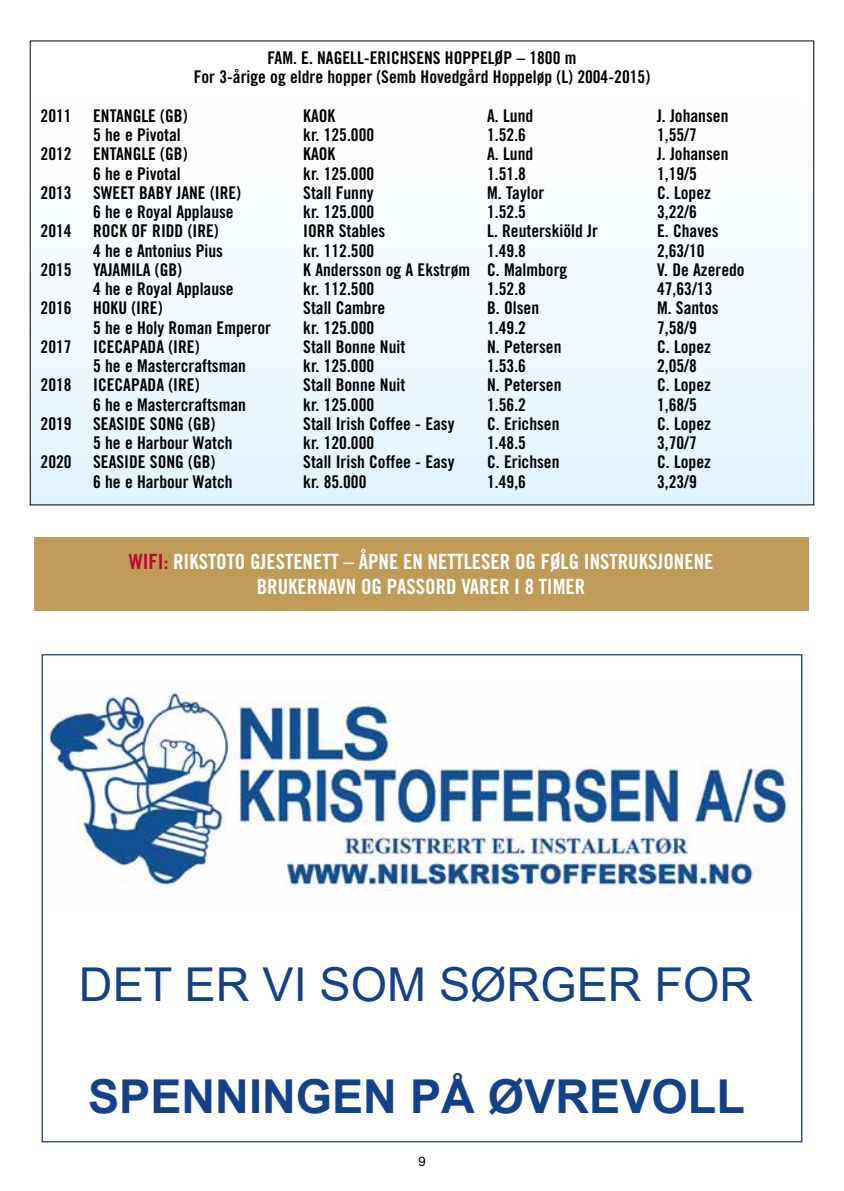
<style>
.page{position:relative;width:844px;height:1191px;background:#fff}
.page>*{position:absolute;margin:0;border:0;box-sizing:border-box;transform-origin:0 0}
.t1{font:700 46.73px "Arial";color:#144187}
.t2{font:46.73px "Arial";color:#144187}
.t3{font:21px/24.5px "Trade Gothic LT Std Bd Cn 20";color:#fff;text-align:center}
.t4{font:17.5px/19.2px "Trade Gothic LT Std Bd Cn 20";color:#000;text-align:center}
.t5{font:13.12px "Helvetica Neue";color:#000}
.s1{color:#b70931}
</style>
<div class="page">
<div style="left:34px;top:537px;width:774px;height:74px;background:#c09b57"></div>
<div style="left:30px;top:41px;width:783px;height:464px;background:linear-gradient(to bottom,#fff,#e3f3fe)"></div>
<img style="left:36px;top:682px;width:767px;height:228px">
<p class="t4" style="left:194px;top:48px;width:458px">FAM. E. NAGELL-ERICHSENS HOPPELØP – 1800 m<br>For 3-årige og eldre hopper (Semb Hovedgård Hoppeløp (L) 2004-2015)</p>
<p class="t4" style="left:41px;top:106px;width:148px">2011 ENTANGLE (GB)</p>
<p class="t4" style="left:303px;top:106px;width:34px">KAOK</p>
<p class="t4" style="left:487px;top:106px;width:48px">A. Lund</p>
<p class="t4" style="left:657px;top:106px;width:73px">J. Johansen</p>
<p class="t4" style="left:93px;top:125px;width:89px">5 he e Pivotal</p>
<p class="t4" style="left:303px;top:125px;width:72px">kr. 125.000</p>
<p class="t4" style="left:487px;top:125px;width:40px">1.52.6</p>
<p class="t4" style="left:657px;top:125px;width:41px">1,55/7</p>
<p class="t4" style="left:41px;top:144px;width:148px">2012 ENTANGLE (GB)</p>
<p class="t4" style="left:303px;top:144px;width:34px">KAOK</p>
<p class="t4" style="left:487px;top:144px;width:48px">A. Lund</p>
<p class="t4" style="left:657px;top:144px;width:73px">J. Johansen</p>
<p class="t4" style="left:93px;top:163px;width:89px">6 he e Pivotal</p>
<p class="t4" style="left:303px;top:163px;width:72px">kr. 125.000</p>
<p class="t4" style="left:487px;top:163px;width:40px">1.51.8</p>
<p class="t4" style="left:657px;top:163px;width:41px">1,19/5</p>
<p class="t4" style="left:41px;top:183px;width:202px">2013 SWEET BABY JANE (IRE)</p>
<p class="t4" style="left:303px;top:183px;width:72px">Stall Funny</p>
<p class="t4" style="left:487px;top:183px;width:59px">M. Taylor</p>
<p class="t4" style="left:657px;top:183px;width:55px">C. Lopez</p>
<p class="t4" style="left:93px;top:202px;width:142px">6 he e Royal Applause</p>
<p class="t4" style="left:303px;top:202px;width:72px">kr. 125.000</p>
<p class="t4" style="left:487px;top:202px;width:40px">1.52.5</p>
<p class="t4" style="left:657px;top:202px;width:41px">3,22/6</p>
<p class="t4" style="left:41px;top:221px;width:180px">2014 ROCK OF RIDD (IRE)</p>
<p class="t4" style="left:303px;top:221px;width:84px">IORR Stables</p>
<p class="t4" style="left:487px;top:221px;width:112px">L. Reuterskiöld Jr</p>
<p class="t4" style="left:657px;top:221px;width:63px">E. Chaves</p>
<p class="t4" style="left:93px;top:240px;width:131px">4 he e Antonius Pius</p>
<p class="t4" style="left:303px;top:240px;width:72px">kr. 112.500</p>
<p class="t4" style="left:487px;top:240px;width:40px">1.49.8</p>
<p class="t4" style="left:657px;top:240px;width:49px">2,63/10</p>
<p class="t4" style="left:41px;top:260px;width:143px">2015 YAJAMILA (GB)</p>
<p class="t4" style="left:303px;top:260px;width:265px">K Andersson og A Ekstrøm C. Malmborg</p>
<p class="t4" style="left:657px;top:260px;width:89px">V. De Azeredo</p>
<p class="t4" style="left:93px;top:279px;width:142px">4 he e Royal Applause</p>
<p class="t4" style="left:303px;top:279px;width:72px">kr. 112.500</p>
<p class="t4" style="left:487px;top:279px;width:40px">1.52.8</p>
<p class="t4" style="left:657px;top:279px;width:57px">47,63/13</p>
<p class="t4" style="left:41px;top:298px;width:123px">2016 HOKU (IRE)</p>
<p class="t4" style="left:303px;top:298px;width:84px">Stall Cambre</p>
<p class="t4" style="left:487px;top:298px;width:53px">B. Olsen</p>
<p class="t4" style="left:657px;top:298px;width:63px">M. Santos</p>
<p class="t4" style="left:93px;top:317px;width:179px">5 he e Holy Roman Emperor</p>
<p class="t4" style="left:303px;top:317px;width:72px">kr. 125.000</p>
<p class="t4" style="left:487px;top:317px;width:40px">1.49.2</p>
<p class="t4" style="left:657px;top:317px;width:41px">7,58/9</p>
<p class="t4" style="left:41px;top:337px;width:160px">2017 ICECAPADA (IRE)</p>
<p class="t4" style="left:303px;top:337px;width:103px">Stall Bonne Nuit</p>
<p class="t4" style="left:487px;top:337px;width:76px">N. Petersen</p>
<p class="t4" style="left:657px;top:337px;width:55px">C. Lopez</p>
<p class="t4" style="left:93px;top:356px;width:154px">5 he e Mastercraftsman</p>
<p class="t4" style="left:303px;top:356px;width:72px">kr. 125.000</p>
<p class="t4" style="left:487px;top:356px;width:40px">1.53.6</p>
<p class="t4" style="left:657px;top:356px;width:41px">2,05/8</p>
<p class="t4" style="left:41px;top:375px;width:160px">2018 ICECAPADA (IRE)</p>
<p class="t4" style="left:303px;top:375px;width:103px">Stall Bonne Nuit</p>
<p class="t4" style="left:487px;top:375px;width:76px">N. Petersen</p>
<p class="t4" style="left:657px;top:375px;width:55px">C. Lopez</p>
<p class="t4" style="left:93px;top:394px;width:154px">6 he e Mastercraftsman</p>
<p class="t4" style="left:303px;top:394px;width:72px">kr. 125.000</p>
<p class="t4" style="left:487px;top:394px;width:40px">1.56.2</p>
<p class="t4" style="left:657px;top:394px;width:41px">1,68/5</p>
<p class="t4" style="left:41px;top:414px;width:176px">2019 SEASIDE SONG (GB)</p>
<p class="t4" style="left:303px;top:414px;width:153px">Stall Irish Coffee - Easy</p>
<p class="t4" style="left:487px;top:414px;width:74px">C. Erichsen</p>
<p class="t4" style="left:657px;top:414px;width:55px">C. Lopez</p>
<p class="t4" style="left:93px;top:433px;width:141px">5 he e Harbour Watch</p>
<p class="t4" style="left:303px;top:433px;width:72px">kr. 120.000</p>
<p class="t4" style="left:487px;top:433px;width:40px">1.48.5</p>
<p class="t4" style="left:657px;top:433px;width:41px">3,70/7</p>
<p class="t4" style="left:41px;top:452px;width:176px">2020 SEASIDE SONG (GB)</p>
<p class="t4" style="left:303px;top:452px;width:153px">Stall Irish Coffee - Easy</p>
<p class="t4" style="left:487px;top:452px;width:74px">C. Erichsen</p>
<p class="t4" style="left:657px;top:452px;width:55px">C. Lopez</p>
<p class="t4" style="left:93px;top:471px;width:141px">6 he e Harbour Watch</p>
<p class="t4" style="left:303px;top:471px;width:65px">kr. 85.000</p>
<p class="t4" style="left:487px;top:471px;width:40px">1.49,6</p>
<p class="t4" style="left:657px;top:471px;width:41px">3,23/9</p>
<p class="t3" style="left:129px;top:549px;width:586px"><span class="s1">WIFI:</span> RIKSTOTO GJESTENETT – ÅPNE EN NETTLESER OG FØLG INSTRUKSJONENE<br>BRUKERNAVN OG PASSORD VARER I 8 TIMER</p>
<h1 class="t2" style="left:79px;top:952px;width:675px">DET ER VI SOM SØRGER FOR</h1>
<h1 class="t1" style="left:88px;top:1063px;width:658px">SPENNINGEN PÅ ØVREVOLL</h1>
<p class="t5" style="left:418px;top:1153px;width:9px">9</p>
</div>
